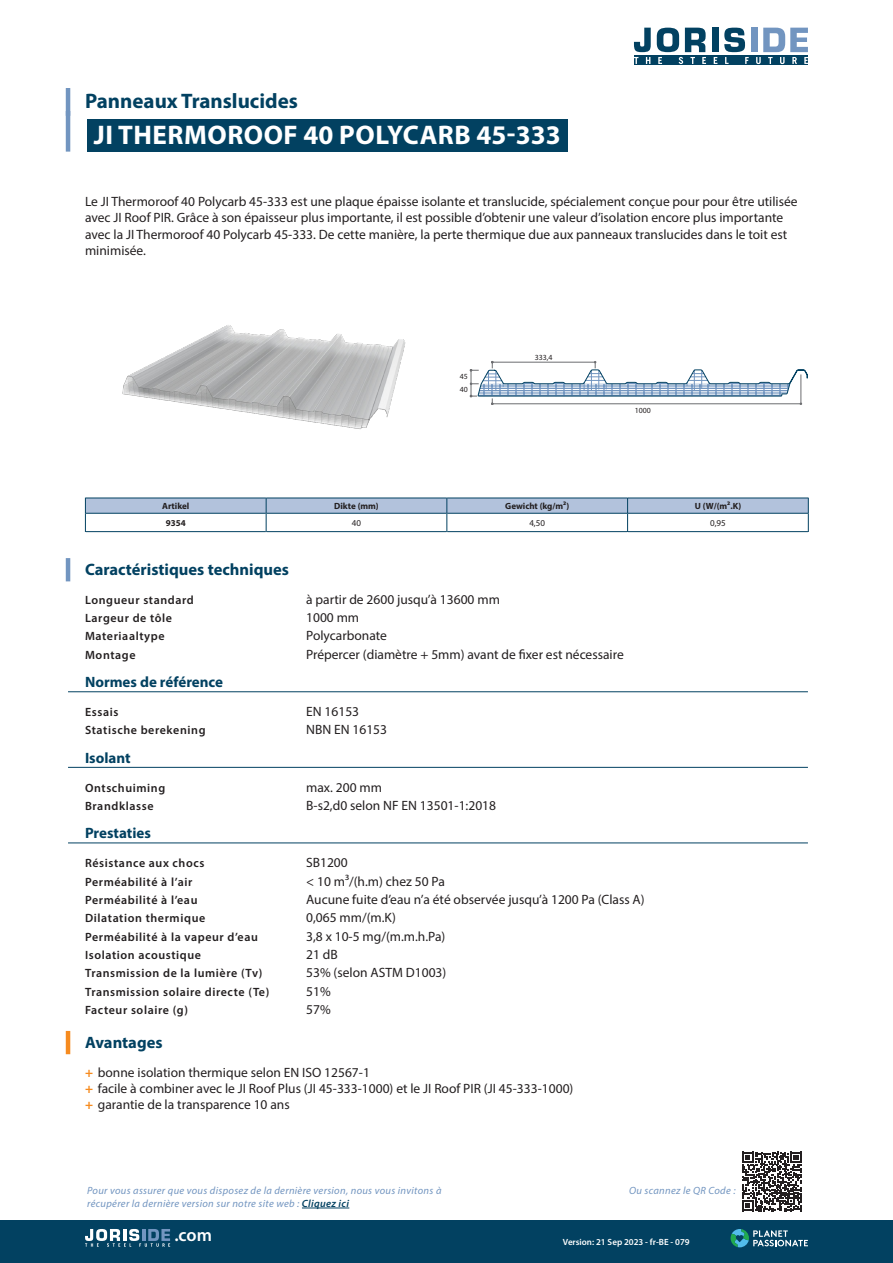
<style>
.page{position:relative;width:893px;height:1263px;background:#fff}
.page>*{position:absolute;margin:0;border:0;box-sizing:border-box;transform-origin:0 0}
.Product_Name{font:700 27px "Myriad Pro";letter-spacing:.02em;color:#fff}
.t1{font:700 21px "Myriad Pro";color:#024161}
.t2{font:600 18px "Myriad Pro";color:#fff}
.h2_advantages{font:700 16.5px "Myriad Pro";color:#024161}
.t3{font:700 15px "Myriad Pro";color:#024161}
.body_base{font:13.5px/16.2px "Myriad Pro";color:#231f20}
.body_namedlist{font:13.5px "Myriad Pro";color:#231f20}
.body_namedlist-2{font:600 12px "Myriad Pro";letter-spacing:.05em;color:#231f20}
.Bijschrift{font:italic 10.5px/12.6px "Myriad Pro";letter-spacing:.03em;color:#7295c0}
.table_h2{font:700 9px "Myriad Pro";color:#231f20}
.Product_Code{font:600 9px "Myriad Pro";color:#fff}
.table_body{font:9px "Myriad Pro";color:#231f20}
.t4{font:7.8px "Myriad Pro";color:#231f20}
.s1{font-weight:700;color:#f68b1f}
.s2{font-weight:600;color:#024161}
</style>
<div class="page">
<div style="left:0;top:1220px;width:893px;height:43px;background:#024161"></div>
<div style="left:634px;top:56px;width:174px;height:9px;background:#024161"></div>
<div style="left:712px;top:28px;width:6px;height:24px;background:#024161"></div>
<div style="left:751px;top:28px;width:7px;height:24px;background:#7295c0"></div>
<svg style="left:634px;top:28px;width:17px;height:36px"></svg>
<svg style="left:657px;top:28px;width:49px;height:36px"></svg>
<svg style="left:714px;top:57px;width:3px;height:7px"></svg>
<svg style="left:724px;top:28px;width:25px;height:36px"></svg>
<svg style="left:756px;top:28px;width:52px;height:36px"></svg>
<svg style="left:85px;top:1229px;width:85px;height:18px"></svg>
<svg style="left:731px;top:1229px;width:77px;height:18px"></svg>
<hr style="left:302px;top:1208px;width:47px;height:1px;background:#024161">
<svg style="left:742px;top:1152px;width:59px;height:59px"></svg>
<hr style="left:66px;top:88px;width:4px;height:28px;background:#7295c0">
<div style="left:87px;top:119px;width:480px;height:33px;background:#024161"></div>
<hr style="left:66px;top:111px;width:4px;height:41px;background:#7295c0">
<img style="left:122px;top:325px;width:284px;height:104px">
<svg style="left:470px;top:361px;width:338px;height:44px"></svg>
<svg style="left:85px;top:498px;width:724px;height:34px"></svg>
<hr style="left:86px;top:531px;width:180px;height:1px;background:#024161">
<hr style="left:266px;top:531px;width:180px;height:1px;background:#024161">
<hr style="left:447px;top:531px;width:180px;height:1px;background:#024161">
<hr style="left:628px;top:531px;width:180px;height:1px;background:#024161">
<hr style="left:66px;top:558px;width:4px;height:23px;background:#7295c0">
<hr style="left:68px;top:691px;width:740px;height:1px;background:#024161">
<hr style="left:68px;top:767px;width:740px;height:1px;background:#024161">
<hr style="left:68px;top:842px;width:740px;height:1px;background:#024161">
<hr style="left:66px;top:1031px;width:4px;height:23px;background:#f68b1f">
<p class="t1" style="left:85px;top:87px;width:214px">Panneaux Translucides</p>
<p class="Product_Name" style="left:94px;top:117px;width:468px">JI THERMOROOF 40 POLYCARB 45-333</p>
<p class="body_base" style="left:85px;top:193px;width:714px">Le JI Thermoroof 40 Polycarb 45-333 est une plaque épaisse isolante et translucide, spécialement conçue pour pour être utilisée avec JI Roof PIR. Grâce à son épaisseur plus importante, il est possible d’obtenir une valeur d’isolation encore plus importante avec la JI Thermoroof 40 Polycarb 45-333. De cette manière, la perte thermique due aux panneaux translucides dans le toit est minimisée.</p>
<p class="t4" style="left:460px;top:372px;width:10px">45</p>
<p class="t4" style="left:460px;top:385px;width:10px">40</p>
<p class="t4" style="left:535px;top:353px;width:19px">333,4</p>
<p class="t4" style="left:635px;top:405px;width:18px">1000</p>
<p class="table_h2" style="left:162px;top:500px;width:29px">Artikel</p>
<p class="table_h2" style="left:334px;top:500px;width:46px">Dikte (mm)</p>
<p class="table_h2" style="left:505px;top:500px;width:66px">Gewicht (kg/m²)</p>
<p class="table_h2" style="left:695px;top:500px;width:48px">U (W/(m².K)</p>
<p class="table_h2" style="left:166px;top:517px;width:21px">9354</p>
<p class="table_body" style="left:352px;top:517px;width:11px">40</p>
<p class="table_body" style="left:529px;top:517px;width:17px">4,50</p>
<p class="table_body" style="left:710px;top:517px;width:17px">0,95</p>
<p class="h2_advantages" style="left:85px;top:558px;width:206px">Caractéristiques techniques</p>
<p class="body_namedlist-2" style="left:85px;top:592px;width:110px">Longueur standard</p>
<p class="body_namedlist" style="left:306px;top:591px;width:195px">à partir de 2600 jusqu’à 13600 mm</p>
<p class="body_namedlist-2" style="left:85px;top:610px;width:89px">Largeur de tôle</p>
<p class="body_namedlist" style="left:306px;top:609px;width:55px">1000 mm</p>
<p class="body_namedlist-2" style="left:85px;top:629px;width:81px">Materiaaltype</p>
<p class="body_namedlist" style="left:306px;top:627px;width:82px">Polycarbonate</p>
<p class="body_namedlist-2" style="left:85px;top:647px;width:52px">Montage</p>
<p class="body_namedlist" style="left:306px;top:646px;width:319px">Prépercer (diamètre + 5mm) avant de fixer est nécessaire</p>
<p class="t3" style="left:85px;top:672px;width:140px">Normes de référence</p>
<p class="body_namedlist-2" style="left:85px;top:704px;width:35px">Essais</p>
<p class="body_namedlist" style="left:306px;top:703px;width:55px">EN 16153</p>
<p class="body_namedlist-2" style="left:85px;top:723px;width:122px">Statische berekening</p>
<p class="body_namedlist" style="left:306px;top:721px;width:82px">NBN EN 16153</p>
<p class="t3" style="left:85px;top:748px;width:47px">Isolant</p>
<p class="body_namedlist-2" style="left:85px;top:780px;width:82px">Ontschuiming</p>
<p class="body_namedlist" style="left:306px;top:779px;width:77px">max. 200 mm</p>
<p class="body_namedlist-2" style="left:85px;top:798px;width:70px">Brandklasse</p>
<p class="body_namedlist" style="left:306px;top:797px;width:191px">B-s2,d0 selon NF EN 13501-1:2018</p>
<p class="t3" style="left:85px;top:823px;width:67px">Prestaties</p>
<p class="body_namedlist-2" style="left:85px;top:855px;width:121px">Résistance aux chocs</p>
<p class="body_namedlist" style="left:306px;top:854px;width:43px">SB1200</p>
<p class="body_namedlist-2" style="left:85px;top:874px;width:109px">Perméabilité à l’air</p>
<p class="body_namedlist" style="left:306px;top:873px;width:140px">&lt; 10 m³/(h.m) chez 50 Pa</p>
<p class="body_namedlist-2" style="left:85px;top:892px;width:114px">Perméabilité à l’eau</p>
<p class="body_namedlist" style="left:306px;top:891px;width:340px">Aucune fuite d’eau n’a été observée jusqu’à 1200 Pa (Class A)</p>
<p class="body_namedlist-2" style="left:85px;top:910px;width:122px">Dilatation thermique</p>
<p class="body_namedlist" style="left:306px;top:909px;width:91px">0,065 mm/(m.K)</p>
<p class="body_namedlist-2" style="left:85px;top:929px;width:174px">Perméabilité à la vapeur d’eau</p>
<p class="body_namedlist" style="left:306px;top:928px;width:141px">3,8 x 10-5 mg/(m.m.h.Pa)</p>
<p class="body_namedlist-2" style="left:85px;top:947px;width:118px">Isolation acoustique</p>
<p class="body_namedlist" style="left:306px;top:946px;width:33px">21 dB</p>
<p class="body_namedlist-2" style="left:85px;top:965px;width:179px">Transmission de la lumière (Tv)</p>
<p class="body_namedlist" style="left:306px;top:964px;width:142px">53% (selon ASTM D1003)</p>
<p class="body_namedlist-2" style="left:85px;top:984px;width:186px">Transmission solaire directe (Te)</p>
<p class="body_namedlist" style="left:306px;top:983px;width:26px">51%</p>
<p class="body_namedlist-2" style="left:85px;top:1002px;width:104px">Facteur solaire (g)</p>
<p class="body_namedlist" style="left:306px;top:1001px;width:26px">57%</p>
<p class="h2_advantages" style="left:85px;top:1031px;width:79px">Avantages</p>
<p class="body_base" style="left:85px;top:1064px;width:286px"><span class="s1">+</span> bonne isolation thermique selon EN ISO 12567-1</p>
<p class="body_base" style="left:85px;top:1080px;width:490px"><span class="s1">+</span> facile à combiner avec le JI Roof Plus (JI 45-333-1000) et le JI Roof PIR (JI 45-333-1000)</p>
<p class="body_base" style="left:85px;top:1096px;width:206px"><span class="s1">+</span> garantie de la transparence 10 ans</p>
<p class="Bijschrift" style="left:87px;top:1184px;width:356px">Pour vous assurer que vous disposez de la dernière version, nous vous invitons à récupérer la dernière version sur notre site web : <span class="s2">Cliquez ici</span></p>
<p class="Bijschrift" style="left:629px;top:1184px;width:108px">Ou scannez le QR Code :</p>
<p class="Product_Code" style="left:563px;top:1236px;width:128px">Version: 21 Sep 2023 - fr-BE - 079</p>
<h3 class="t2" style="left:174px;top:1223px;width:39px">.com</h3>
</div>
